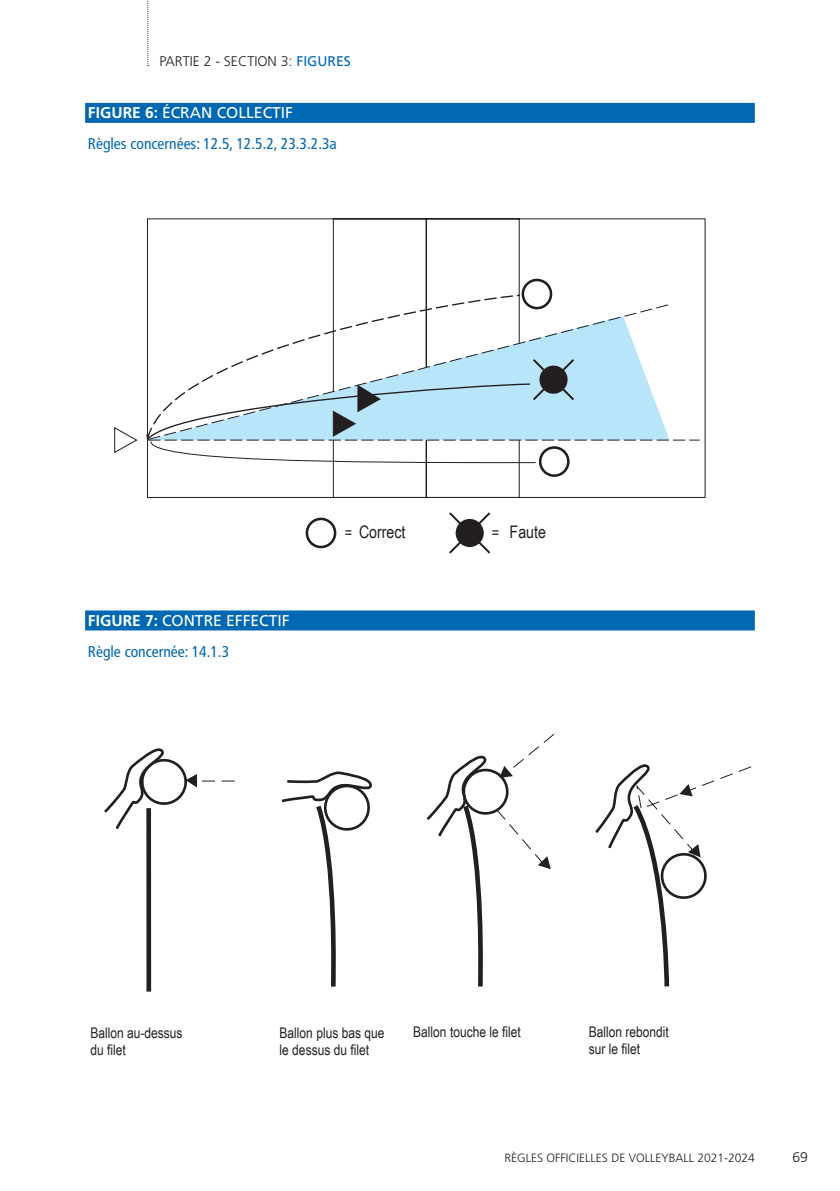
<style>
.page{position:relative;width:840px;height:1191px;background:#fff}
.page>*{position:absolute;margin:0;border:0;box-sizing:border-box;transform-origin:0 0}
.t1{font:17.2px "Arial Narrow";color:#231f20}
.t2{font:condensed 15.6px "Frutiger";color:#0168b3}
.t3{font:15.6px "Frutiger LT Std";color:#fff}
.t4{font:14.6px/17.6px "Arial Narrow";color:#231f20}
.t5{font:300 14px "Frutiger LT Std";color:#231f20}
.t6{font:300 12px "Frutiger LT Std";color:#231f20}
.s1{font-weight:400;color:#0168b3}
.s2{font-family:"Frutiger";font-weight:700}
.s3{font-size:15.4px}
</style>
<div class="page">
<svg style="left:147px;top:0;width:2px;height:66px"></svg>
<div style="left:85px;top:103px;width:669px;height:20px;background:#0168b3"></div>
<div style="left:85px;top:610px;width:669px;height:20px;background:#0168b3"></div>
<svg style="left:147px;top:218px;width:558px;height:280px"></svg>
<svg style="left:114px;top:427px;width:23px;height:26px"></svg>
<svg style="left:521px;top:304px;width:147px;height:53px"></svg>
<svg style="left:147px;top:294px;width:374px;height:63px"></svg>
<svg style="left:146px;top:357px;width:553px;height:106px"></svg>
<svg style="left:449px;top:512px;width:42px;height:42px"></svg>
<div style="left:540px;top:447px;width:28px;height:28px;background:#fff;border-radius:50%"></div>
<div style="left:538px;top:446px;width:31px;height:31px;border:3px solid #231f20;border-radius:50%"></div>
<div style="left:522px;top:280px;width:28px;height:28px;background:#fff;border-radius:50%"></div>
<div style="left:521px;top:279px;width:31px;height:30px;border:3px solid #231f20;border-radius:50%"></div>
<div style="left:305px;top:517px;width:31px;height:31px;border:3px solid #231f20;border-radius:50%"></div>
<div style="left:146px;top:808px;width:5px;height:183px;background:#231f20"></div>
<svg style="left:281px;top:771px;width:91px;height:216px"></svg>
<svg style="left:104px;top:748px;width:130px;height:83px"></svg>
<svg style="left:426px;top:734px;width:129px;height:253px"></svg>
<svg style="left:595px;top:764px;width:156px;height:223px"></svg>
<p class="t5" style="left:159px;top:53px;width:193px">PARTIE 2 - SECTION 3: <span class="s1">FIGURES</span></p>
<p class="t3" style="left:88px;top:104px;width:206px"><span class="s2">FIGURE 6:</span> ÉCRAN COLLECTIF</p>
<p class="t2" style="left:88px;top:135px;width:250px">Règles concernées: 12.5, 12.5.2, 23.3.2.3a</p>
<p class="t3" style="left:88px;top:611px;width:203px"><span class="s2">FIGURE 7:</span> CONTRE EFFECTIF</p>
<p class="t2" style="left:88px;top:642px;width:143px">Règle concernée: 14.1.3</p>
<p class="t1" style="left:345px;top:519px;width:62px"><span class="s3">=</span> Correct</p>
<p class="t1" style="left:491px;top:519px;width:56px"><span class="s3">=</span> Faute</p>
<p class="t4" style="left:90px;top:1023px;width:94px">Ballon au-dessus du filet</p>
<p class="t4" style="left:279px;top:1023px;width:106px">Ballon plus bas que le dessus du filet</p>
<p class="t4" style="left:413px;top:1022px;width:109px">Ballon touche le filet</p>
<p class="t4" style="left:588px;top:1022px;width:82px">Ballon rebondit sur le filet</p>
<p class="t6" style="left:504px;top:1151px;width:252px">RÈGLES OFFICIELLES DE VOLLEYBALL 2021-2024</p>
<p class="t5" style="left:792px;top:1149px;width:17px">69</p>
</div>
